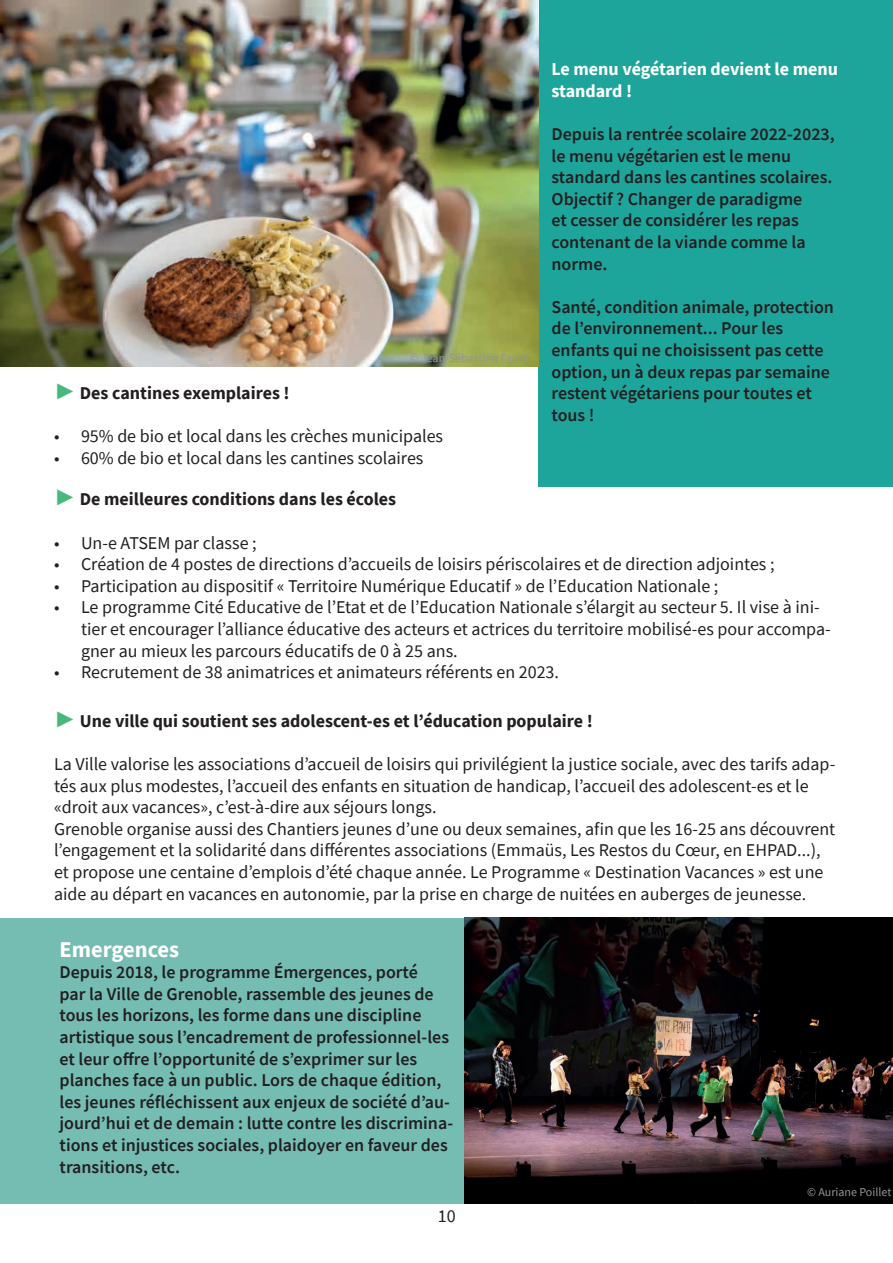
<style>
.page{position:relative;width:893px;height:1263px;background:#fff}
.page>*{position:absolute;margin:0;border:0;box-sizing:border-box;transform-origin:0 0}
.t1{font:700 22.5px "Source Sans Pro";color:#fff}
.t2{font:18px/21.6px "Source Sans Pro";color:#231f20}
.t3{font:600 18px/21.6px "Source Sans Pro";color:#231f20}
.t4{font:700 18px "Source Sans Pro";color:#231f20}
.t5{font:700 18px/21.6px "Source Sans Pro";color:#fff}
.t6{font:12px "Source Sans Pro";color:#939598}
.s1{font-family:"Arial";font-weight:900;font-size:22.5px;color:#47ba7b}
</style>
<div class="page">
<div style="left:539px;top:0;width:354px;height:487px;background:#1ea59b"></div>
<img style="left:0;top:0;width:539px;height:367px">
<div style="left:0;top:918px;width:481px;height:285px;background:#75bdb3"></div>
<img style="left:464px;top:918px;width:429px;height:285px">
<p class="t5" style="left:551px;top:58px;width:288px">Le menu végétarien devient le menu standard !</p>
<p class="t3" style="left:551px;top:123px;width:285px">Depuis la rentrée scolaire 2022-2023, le menu végétarien est le menu standard dans les cantines scolaires.<br>Objectif ? Changer de paradigme<br>et cesser de considérer les repas contenant de la viande comme la norme.</p>
<p class="t3" style="left:551px;top:296px;width:284px">Santé, condition animale, protection de l’environnement... Pour les enfants qui ne choisissent pas cette option, un à deux repas par semaine restent végétariens pour toutes et tous !</p>
<p class="t6" style="left:410px;top:350px;width:120px">© Jean-Sébastien Faure</p>
<p class="t4" style="left:54px;top:381px;width:237px"><span class="s1">►</span> Des cantines exemplaires !</p>
<p class="t2" style="left:54px;top:425px;width:391px">• 95% de bio et local dans les crèches municipales</p>
<p class="t2" style="left:54px;top:447px;width:371px">• 60% de bio et local dans les cantines scolaires</p>
<p class="t4" style="left:54px;top:487px;width:344px"><span class="s1">►</span> De meilleures conditions dans les écoles</p>
<p class="t2" style="left:54px;top:532px;width:204px">• Un-e ATSEM par classe ;</p>
<p class="t2" style="left:54px;top:553px;width:722px">• Création de 4 postes de directions d’accueils de loisirs périscolaires et de direction adjointes ;</p>
<p class="t2" style="left:54px;top:575px;width:666px">• Participation au dispositif « Territoire Numérique Educatif » de l’Education Nationale ;</p>
<p class="t2" style="left:81px;top:596px;width:751px;text-indent:-27px">• Le programme Cité Educative de l’Etat et de l’Education Nationale s’élargit au secteur 5. Il vise à ini&shy;tier et encourager l’alliance éducative des acteurs et actrices du territoire mobilisé-es pour accompa&shy;gner au mieux les parcours éducatifs de 0 à 25 ans.</p>
<p class="t2" style="left:54px;top:661px;width:507px">• Recrutement de 38 animatrices et animateurs référents en 2023.</p>
<p class="t4" style="left:54px;top:708px;width:540px"><span class="s1">►</span> Une ville qui soutient ses adolescent-es et l’éducation populaire !</p>
<p class="t2" style="left:54px;top:753px;width:783px">La Ville valorise les associations d’accueil de loisirs qui privilégient la justice sociale, avec des tarifs adap&shy;tés aux plus modestes, l’accueil des enfants en situation de handicap, l’accueil des adolescent-es et le «droit aux vacances», c’est-à-dire aux séjours longs.<br>Grenoble organise aussi des Chantiers jeunes d’une ou deux semaines, afin que les 16-25 ans découvrent l’engagement et la solidarité dans différentes associations (Emmaüs, Les Restos du Cœur, en EHPAD...), et propose une centaine d’emplois d’été chaque année. Le Programme « Destination Vacances » est une aide au départ en vacances en autonomie, par la prise en charge de nuitées en auberges de jeunesse.</p>
<p class="t1" style="left:60px;top:934px;width:121px">Emergences</p>
<p class="t3" style="left:60px;top:961px;width:395px">Depuis 2018, le programme Émergences, porté<br>par la Ville de Grenoble, rassemble des jeunes de tous les horizons, les forme dans une discipline artistique sous l’encadrement de professionnel-les et leur offre l’opportunité de s’exprimer sur les planches face à un public. Lors de chaque édition, les jeunes réfléchissent aux enjeux de société d’au&shy;jourd’hui et de demain : lutte contre les discrimina&shy;tions et injustices sociales, plaidoyer en faveur des transitions, etc.</p>
<p class="t2" style="left:438px;top:1205px;width:19px">10</p>
<p class="t6" style="left:807px;top:1185px;width:86px">© Auriane Poillet</p>
</div>
